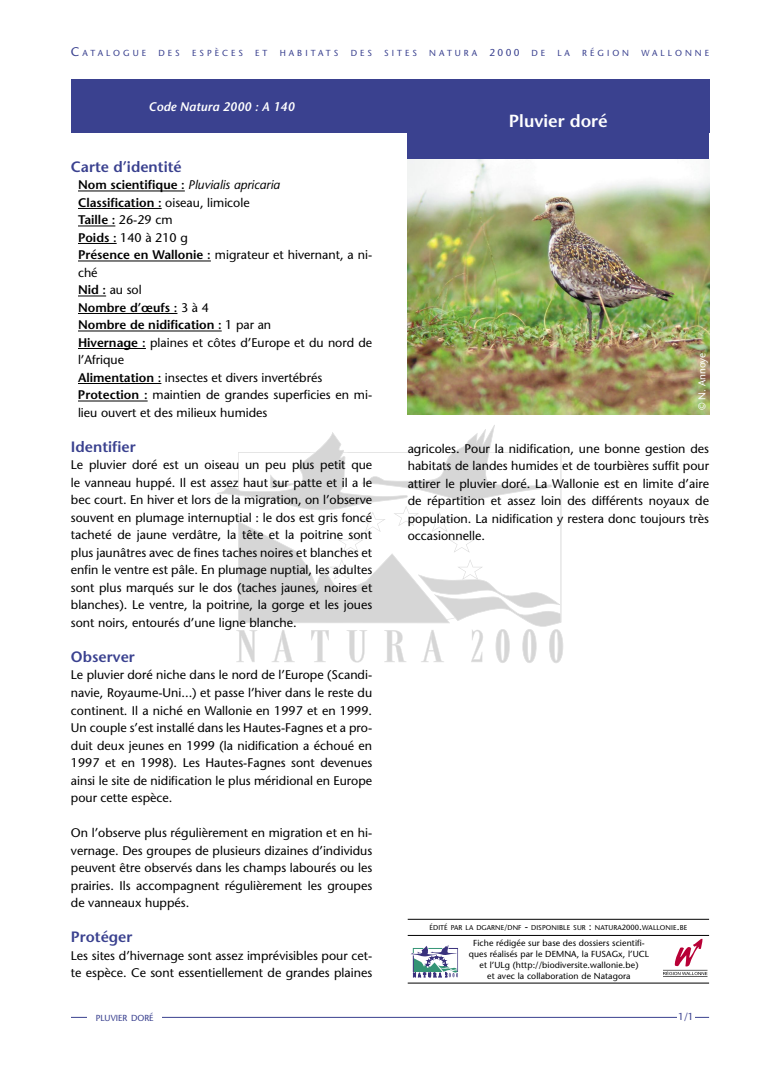
<style>
.page{position:relative;width:780px;height:1088px;background:#fff}
.page>*{position:absolute;margin:0;border:0;box-sizing:border-box;transform-origin:0 0}
.t1{font:600 17.5px "Stone Sans";color:#fff}
.t2{font:600 15px "Stone Sans";color:#3a418f}
.t3{font:12.5px/17.5px "Stone Sans";color:#000;text-align:justify}
.t4{font:italic 600 12.5px "Stone Sans";color:#fff}
.t5{font:10px "Stone Sans";color:#fff}
.t6{font:10px "Stone Sans";color:#3a418f}
.t7{font:8.75px/11.2px "Stone Sans";letter-spacing:.01em;color:#000;text-align:center}
.t8{font:8.75px "Stone Sans";letter-spacing:.345em;color:#3a418f}
.t9{font:8.75px "Stone Sans";color:#3a418f}
.t10{font:7px "Stone Sans";letter-spacing:.015em;color:#000}
.s1{font-size:12.5px}
.s2{font-size:10px}
.s3{font-weight:600}
.s4{font-style:italic}
.s5{font-size:7.5px}
</style>
<div class="page">
<div style="left:71px;top:80px;width:638px;height:53px;background:#3a418f"></div>
<hr style="left:71px;top:1017px;width:638px;height:1px;background:#3a418f">
<div style="left:677px;top:1012px;width:18px;height:10px;background:#fff"></div>
<div style="left:407px;top:124px;width:302px;height:39px;background:#3a418f"></div>
<svg style="left:217px;top:425px;width:346px;height:238px"></svg>
<hr style="left:407px;top:983px;width:302px;height:1px;background:#000">
<hr style="left:407px;top:935px;width:302px;height:1px;background:#000">
<hr style="left:407px;top:919px;width:302px;height:1px;background:#000">
<svg style="left:410px;top:945px;width:48px;height:33px"></svg>
<svg style="left:663px;top:938px;width:44px;height:39px"></svg>
<hr style="left:78px;top:191px;width:107px;height:1px;background:#000">
<hr style="left:78px;top:208px;width:84px;height:1px;background:#000">
<hr style="left:78px;top:226px;width:37px;height:1px;background:#000">
<hr style="left:78px;top:243px;width:39px;height:1px;background:#000">
<hr style="left:78px;top:261px;width:133px;height:1px;background:#000">
<svg style="left:78px;top:296px;width:28px;height:1px"></svg>
<hr style="left:78px;top:313px;width:99px;height:1px;background:#000">
<hr style="left:78px;top:331px;width:144px;height:1px;background:#000">
<hr style="left:78px;top:348px;width:68px;height:1px;background:#000">
<hr style="left:78px;top:383px;width:83px;height:1px;background:#000">
<hr style="left:78px;top:401px;width:70px;height:1px;background:#000">
<img style="left:407px;top:160px;width:302px;height:254px">
<div style="left:87px;top:1011px;width:75px;height:34px;background:#fff"></div>
<p class="t8" style="left:71px;top:48px;width:77px"><span class="s1">C</span>ATALOGUE</p>
<p class="t8" style="left:158px;top:48px;width:23px">DES</p>
<p class="t8" style="left:192px;top:48px;width:52px">ESPÈCES</p>
<p class="t8" style="left:255px;top:48px;width:14px">E T</p>
<p class="t8" style="left:280px;top:48px;width:60px">HABITATS</p>
<p class="t8" style="left:350px;top:48px;width:23px">DES</p>
<p class="t8" style="left:384px;top:48px;width:34px">SITES</p>
<p class="t8" style="left:429px;top:48px;width:117px">NATURA <span class="s2">2000</span> DE</p>
<p class="t8" style="left:557px;top:48px;width:14px">L A</p>
<p class="t8" style="left:582px;top:48px;width:48px">RÉGION</p>
<p class="t8" style="left:641px;top:48px;width:69px">WALLONNE</p>
<p class="t4" style="left:149px;top:99px;width:147px">Code Natura 2000 : A 140</p>
<p class="t2" style="left:71px;top:157px;width:112px">Carte d’identité</p>
<p class="t3" style="left:78px;top:176px;width:296px;text-align:left"><span class="s3">Nom scientifique :</span> <span class="s4">Pluvialis apricaria<br></span><span class="s3">Classification :</span> oiseau, limicole<br><span class="s3">Taille :</span> 26-29 cm<br><span class="s3">Poids :</span> 140 à 210 g<br><span class="s3">Présence en Wallonie :</span> migrateur et hivernant, a ni&shy;ché<br><span class="s3">Nid :</span> au sol<br><span class="s3">Nombre d’œufs :</span> 3 à 4<br><span class="s3">Nombre de nidification :</span> 1 par an<br><span class="s3">Hivernage :</span> plaines et côtes d’Europe et du nord de l’Afrique<br><span class="s3">Alimentation :</span> insectes et divers invertébrés<br><span class="s3">Protection :</span> maintien de grandes superficies en mi&shy;lieu ouvert et des milieux humides</p>
<p class="t2" style="left:71px;top:437px;width:66px">Identifier</p>
<p class="t3" style="left:71px;top:456px;width:303px">Le pluvier doré est un oiseau un peu plus petit que le vanneau huppé. Il est assez haut sur patte et il a le bec court. En hiver et lors de la migration, on l’observe souvent en plumage internuptial : le dos est gris foncé tacheté de jaune verdâtre, la tête et la poitrine sont plus jaunâtres avec de fines taches noires et blanches et enfin le ventre est pâle. En plumage nuptial, les adultes sont plus marqués sur le dos (taches jaunes, noires et blanches). Le ventre, la poitrine, la gorge et les joues sont noirs, entourés d’une ligne blanche.</p>
<p class="t2" style="left:71px;top:647px;width:65px">Observer</p>
<p class="t3" style="left:71px;top:666px;width:303px">Le pluvier doré niche dans le nord de l’Europe (Scandi&shy;navie, Royaume-Uni...) et passe l’hiver dans le reste du continent. Il a niché en Wallonie en 1997 et en 1999.<br>Un couple s’est installé dans les Hautes-Fagnes et a pro&shy;duit deux jeunes en 1999 (la nidification a échoué en 1997 et en 1998). Les Hautes-Fagnes sont devenues ainsi le site de nidification le plus méridional en Europe pour cette espèce.</p>
<p class="t3" style="left:71px;top:824px;width:303px">On l’observe plus régulièrement en migration et en hi&shy;vernage. Des groupes de plusieurs dizaines d’individus peuvent être observés dans les champs labourés ou les prairies. Ils accompagnent régulièrement les groupes de vanneaux huppés.</p>
<p class="t2" style="left:71px;top:927px;width:63px">Protéger</p>
<p class="t3" style="left:71px;top:946px;width:303px">Les sites d’hivernage sont assez imprévisibles pour cet&shy;te espèce. Ce sont essentiellement de grandes plaines</p>
<p class="t9" style="left:96px;top:1012px;width:59px">PLUVIER DORÉ</p>
<h1 class="t1" style="left:509px;top:110px;width:100px">Pluvier doré</h1>
<p class="t5" style="left:695px;top:410px;width:59px;rotate:-90deg">© N. Annoye</p>
<p class="t3" style="left:407px;top:439px;width:303px">agricoles. Pour la nidification, une bonne gestion des habitats de landes humides et de tourbières suffit pour attirer le pluvier doré. La Wallonie est en limite d’aire de répartition et assez loin des différents noyaux de population. La nidification y restera donc toujours très occasionnelle.</p>
<p class="t10" style="left:429px;top:923px;width:259px">ÉDITÉ PAR LA DGARNE<span class="s5">/</span>DNF <span class="s2">-</span> DISPONIBLE SUR <span class="s2">:</span> NATURA<span class="s5">2000</span><span class="s2">.</span>WALLONIE<span class="s2">.</span>BE</p>
<p class="t7" style="left:468px;top:937px;width:182px">Fiche rédigée sur base des dossiers scientifi&shy;ques réalisés par le DEMNA, la FUSAGx, l’UCL et l’ULg (http://biodiversite.wallonie.be)<br>et avec la collaboration de Natagora</p>
<p class="t6" style="left:678px;top:1010px;width:17px">1/1</p>
</div>
